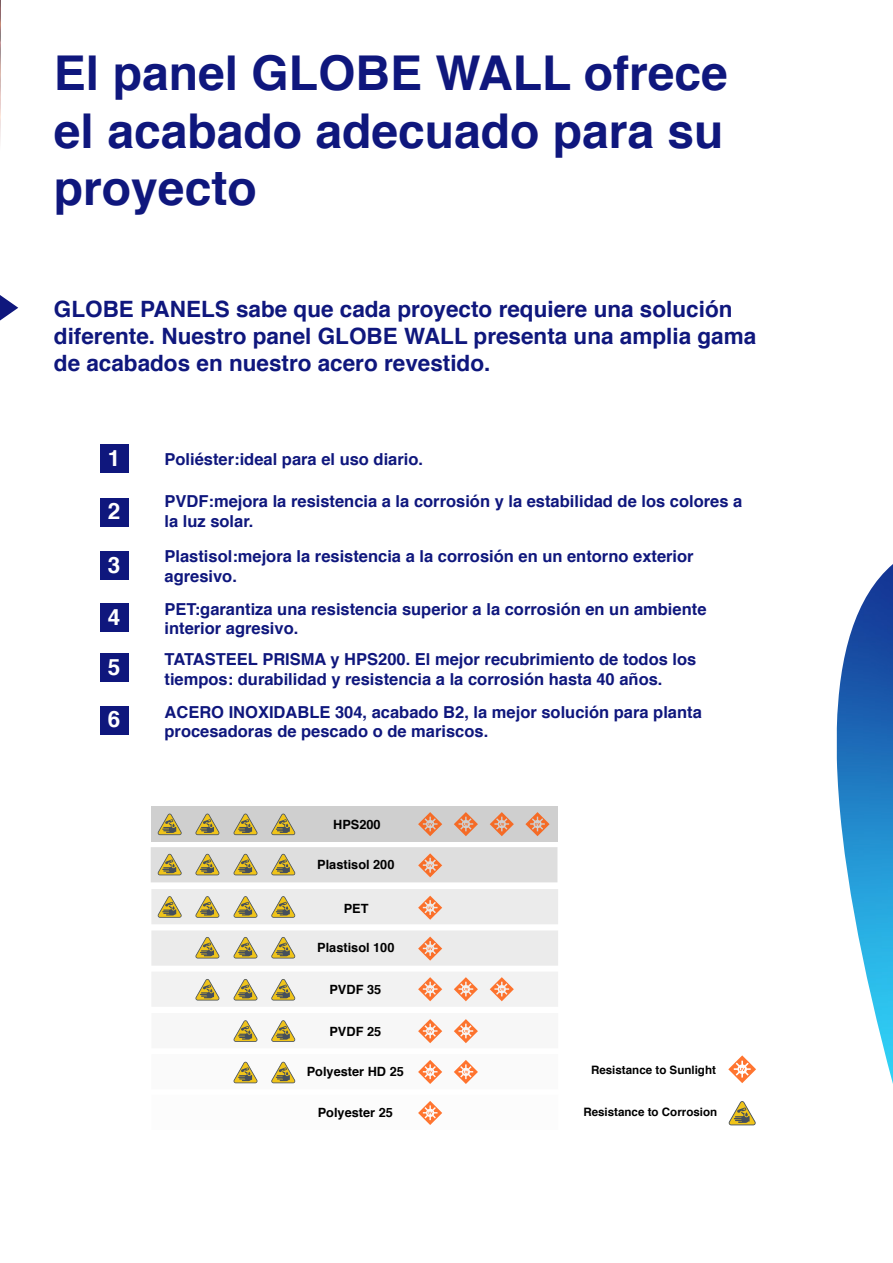
<style>
.page{position:relative;width:893px;height:1263px;background:#fff}
.page>*{position:absolute;margin:0;border:0;box-sizing:border-box;transform-origin:0 0}
.t1{font:700 48px/57.6px "Helvetica";color:#0f177d;text-align:justify}
.t2{font:700 22.5px/27px "Helvetica";color:#0f177d}
.t3{font:700 22.5px "Helvetica";color:#fff}
.t4{font:700 16.5px/19.8px "Helvetica";color:#0f177d}
.t5{font:700 12.75px "Helvetica";color:#000}
.t6{font:700 11.55px "Helvetica";color:#000}
</style>
<div class="page">
<img style="left:0;top:36px;width:1px;height:106px">
<img style="left:0;top:0;width:1px;height:36px">
<img style="left:837px;top:564px;width:56px;height:520px">
<div style="left:100px;top:444px;width:29px;height:29px;background:#0f177d"></div>
<div style="left:100px;top:551px;width:29px;height:29px;background:#0f177d"></div>
<div style="left:100px;top:653px;width:29px;height:29px;background:#0f177d"></div>
<div style="left:100px;top:498px;width:29px;height:28px;background:#0f177d"></div>
<div style="left:100px;top:603px;width:29px;height:29px;background:#0f177d"></div>
<div style="left:100px;top:706px;width:29px;height:28px;background:#0f177d"></div>
<svg style="left:0;top:295px;width:18px;height:26px"></svg>
<svg style="left:728px;top:1055px;width:28px;height:28px"></svg>
<svg style="left:729px;top:1101px;width:27px;height:24px"></svg>
<div style="left:151px;top:806px;width:406px;height:35px;background:#cfcfcf"></div>
<svg style="left:418px;top:812px;width:24px;height:24px"></svg>
<svg style="left:454px;top:812px;width:24px;height:24px"></svg>
<svg style="left:490px;top:812px;width:24px;height:24px"></svg>
<svg style="left:418px;top:1101px;width:25px;height:24px"></svg>
<svg style="left:525px;top:812px;width:25px;height:24px"></svg>
<svg style="left:271px;top:813px;width:24px;height:22px"></svg>
<svg style="left:233px;top:813px;width:25px;height:22px"></svg>
<svg style="left:195px;top:813px;width:24px;height:22px"></svg>
<svg style="left:158px;top:813px;width:24px;height:22px"></svg>
<svg style="left:233px;top:1019px;width:245px;height:25px"></svg>
<svg style="left:233px;top:1060px;width:245px;height:24px"></svg>
<svg style="left:151px;top:930px;width:407px;height:77px"></svg>
<svg style="left:151px;top:847px;width:406px;height:35px;background:#d8d5cd"></svg>
<svg style="left:151px;top:889px;width:407px;height:35px;background:#e4e0d8"></svg>
<h1 class="t1" style="left:54px;top:45px;width:675px">El panel GLOBE WALL ofrece el acabado adecuado para su proyecto</h1>
<h2 class="t2" style="left:54px;top:296px;width:704px">GLOBE PANELS sabe que cada proyecto requiere una solución diferente. Nuestro panel GLOBE WALL presenta una amplia gama de acabados en nuestro acero revestido.</h2>
<h2 class="t3" style="left:108px;top:440px;width:14px">1</h2>
<h2 class="t3" style="left:108px;top:493px;width:14px">2</h2>
<h2 class="t3" style="left:108px;top:547px;width:14px">3</h2>
<h2 class="t3" style="left:108px;top:599px;width:14px">4</h2>
<h2 class="t3" style="left:108px;top:649px;width:14px">5</h2>
<h2 class="t3" style="left:108px;top:701px;width:14px">6</h2>
<p class="t4" style="left:165px;top:449px;width:260px">Poliéster:ideal para el uso diario.</p>
<p class="t4" style="left:165px;top:492px;width:579px">PVDF:mejora la resistencia a la corrosión y la estabilidad de los colores a la luz solar.</p>
<p class="t4" style="left:165px;top:546px;width:531px">Plastisol:mejora la resistencia a la corrosión en un entorno exterior agresivo.</p>
<p class="t4" style="left:165px;top:599px;width:543px">PET:garantiza una resistencia superior a la corrosión en un ambiente interior agresivo.</p>
<p class="t4" style="left:165px;top:649px;width:533px">TATASTEEL PRISMA y HPS200. El mejor recubrimiento de todos los tiempos: durabilidad y resistencia a la corrosión hasta 40 años.</p>
<p class="t4" style="left:165px;top:702px;width:539px">ACERO INOXIDABLE 304, acabado B2, la mejor solución para planta procesadoras de pescado o de mariscos.</p>
<p class="t5" style="left:333px;top:814px;width:49px">HPS200</p>
<p class="t5" style="left:317px;top:854px;width:79px">Plastisol 200</p>
<p class="t5" style="left:344px;top:898px;width:26px">PET</p>
<p class="t5" style="left:317px;top:938px;width:79px">Plastisol 100</p>
<p class="t5" style="left:329px;top:979px;width:53px">PVDF 35</p>
<p class="t5" style="left:329px;top:1021px;width:53px">PVDF 25</p>
<p class="t5" style="left:307px;top:1061px;width:99px">Polyester HD 25</p>
<p class="t5" style="left:318px;top:1102px;width:77px">Polyester 25</p>
<p class="t6" style="left:591px;top:1060px;width:126px">Resistance to Sunlight</p>
<p class="t6" style="left:583px;top:1103px;width:135px">Resistance to Corrosion</p>
</div>
